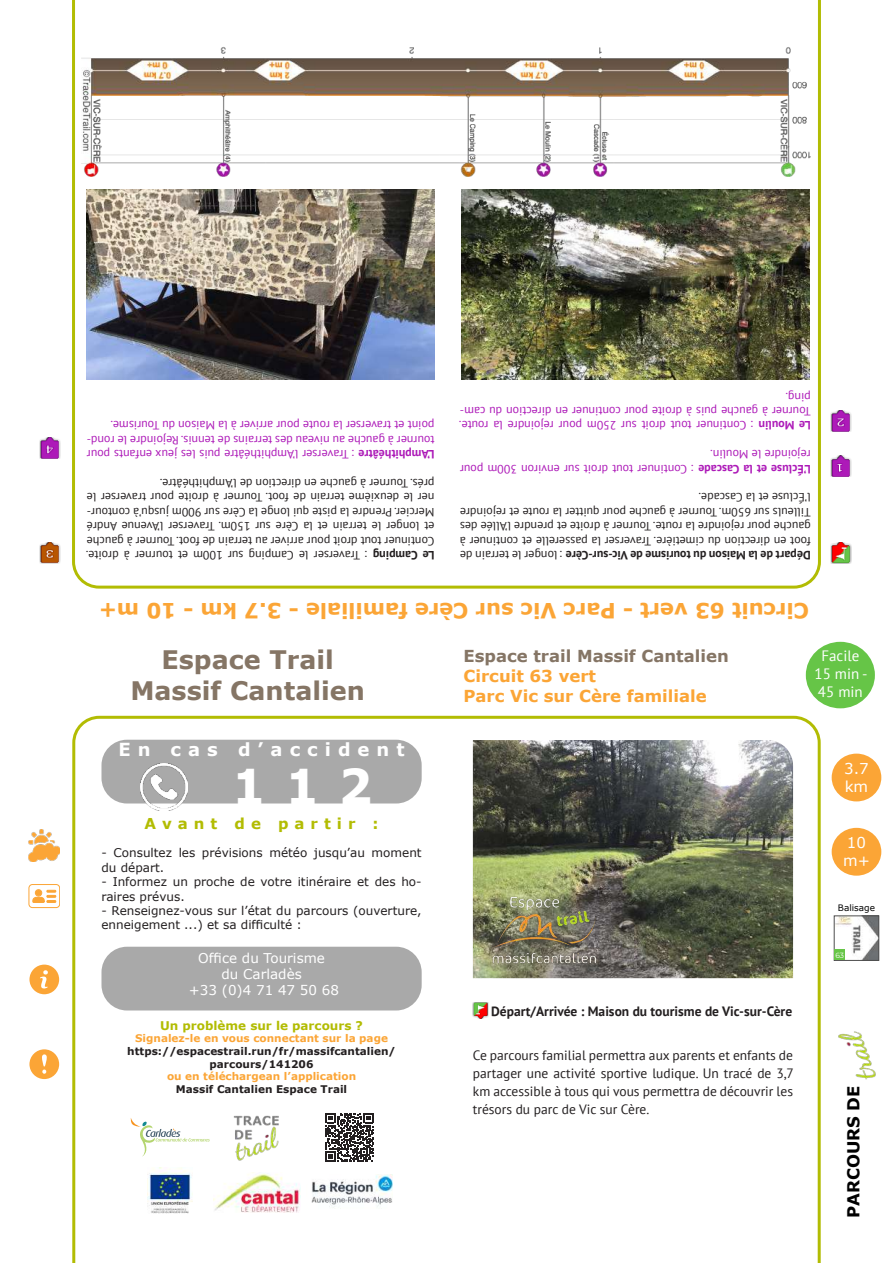
<style>
.page{position:relative;width:893px;height:1263px;background:#fff}
.page>*{position:absolute;margin:0;border:0;box-sizing:border-box;transform-origin:0 0}
.t1{font:700 48px "Verdana";color:#fff}
.t2{font:700 25.5px/30.6px "Verdana";color:#857565;text-align:center}
.t3{font:700 21px "Verdana";color:#fba536}
.t4{font:700 18px "Verdana";letter-spacing:.39em;color:#fff}
.t5{font:700 16.5px/19.8px "Verdana";color:#fba536}
.t6{font:700 16.5px "Verdana";color:#857565}
.t7{font:700 16.5px "Verdana";color:#000}
.t8{font:15px/18px "PT Sans";color:#fff;text-align:center}
.t9{font:700 15px "Verdana";letter-spacing:.4em;color:#b2bc03}
.t10{font:15px/18px "Verdana";color:#fff}
.t11{font:13.5px/18px "PT Sans";color:#231f20;text-align:justify}
.t12{font:700 13.5px "PT Sans";color:#231f20}
.t13{font:13.5px/16.2px "Verdana";color:#fff;text-align:center}
.t14{font:12px/14.4px "PT Sans";color:#231f20;text-align:justify}
.t15{font:12px/14.4px "PT Sans";color:#ad1ab8;text-align:justify}
.t16{font:12px/14.4px "Verdana";color:#231f20}
.t17{font:700 12px "Verdana";color:#b2bc03}
.t18{font:700 10.5px/12.6px "Verdana";color:#231f20;text-align:center}
.t19{font:700 10.5px "Verdana";color:#fba536}
.t20{font:8.85px "Verdana";color:#000}
.t21{font:7.5px "Montserrat";color:#fff}
.s1{font-weight:700}
</style>
<div class="page">
<svg style="left:72px;top:716px;width:749px;height:547px"></svg>
<img style="left:72px;top:0;width:749px;height:589px">
<div style="left:479px;top:883px;width:131px;height:93px;background:#fff;opacity:.75"></div>
<img style="left:480px;top:892px;width:132px;height:79px">
<img style="left:473px;top:1003px;width:15px;height:15px">
<div style="left:806px;top:642px;width:69px;height:66px;background:#66c547;border-radius:50%"></div>
<div style="left:832px;top:754px;width:49px;height:47px;background:#fba536;border-radius:50%"></div>
<div style="left:832px;top:828px;width:49px;height:48px;background:#fba536;border-radius:50%"></div>
<img style="left:831px;top:542px;width:21px;height:21px">
<img style="left:831px;top:456px;width:21px;height:21px">
<img style="left:831px;top:411px;width:21px;height:20px">
<img style="left:836px;top:917px;width:41px;height:42px">
<div style="left:834px;top:915px;width:45px;height:46px;border:1px solid #4e4e4e"></div>
<div style="left:834px;top:949px;width:11px;height:11px;background:#66c547"></div>
<img style="left:838px;top:1031px;width:38px;height:49px">
<div style="left:101px;top:740px;width:321px;height:63px;background:#a9a9a9;border-radius:26px"></div>
<div style="left:101px;top:947px;width:321px;height:63px;background:#a9a9a9;border-radius:26px"></div>
<img style="left:233px;top:1113px;width:48px;height:48px">
<svg style="left:29px;top:1049px;width:30px;height:30px"></svg>
<svg style="left:29px;top:884px;width:31px;height:24px"></svg>
<svg style="left:29px;top:964px;width:30px;height:30px"></svg>
<img style="left:29px;top:829px;width:31px;height:32px">
<img style="left:141px;top:764px;width:47px;height:46px">
<img style="left:39px;top:542px;width:21px;height:21px">
<img style="left:39px;top:437px;width:21px;height:21px">
<svg style="left:325px;top:1113px;width:49px;height:48px"></svg>
<img style="left:213px;top:1172px;width:88px;height:41px">
<img style="left:148px;top:1167px;width:45px;height:50px">
<svg style="left:130px;top:1118px;width:80px;height:39px"></svg>
<img style="left:306px;top:1174px;width:87px;height:37px">
<p class="t15" style="left:434px;top:462px;width:349px;rotate:-180deg"><span class="s1">L’Amphithéâtre</span> : Traverser l’Amphithéâtre puis les jeux enfants pour tourner à gauche au niveau des terrains de tennis. Rejoindre le rond&shy;point et traverser la route pour arriver à la Maison du Tourisme.</p>
<p class="t14" style="left:434px;top:563px;width:350px;rotate:-180deg"><span class="s1">Le Camping</span> : Traverser le Camping sur 100m et tourner à droite.<br>Continuer tout droit pour arriver au terrain de foot. Tourner à gauche et longer le terrain et la Cère sur 150m. Traverser l’Avenue André Mercier. Prendre la piste qui longe la Cère sur 900m jusqu’à contour&shy;ner le deuxième terrain de foot. Tourner à droite pour traverser le prés. Tourner à gauche en direction de l’Amphithéâtre.</p>
<p class="t15" style="left:811px;top:433px;width:353px;rotate:-180deg"><span class="s1">Le Moulin</span> : Continuer tout droit sur 250m pour rejoindre la route.<br>Tourner à gauche puis à droite pour continuer en direction du cam&shy;ping.</p>
<p class="t15" style="left:811px;top:476px;width:352px;rotate:-180deg"><span class="s1">L’Écluse et la Cascade</span> : Continuer tout droit sur environ 300m pour rejoindre le Moulin.</p>
<p class="t14" style="left:811px;top:563px;width:352px;rotate:-180deg"><span class="s1">Départ de la Maison du tourisme de Vic-sur-Cère</span> : longer le terrain de foot en direction du cimetière. Traverser la passerelle et continuer à gauche pour rejoindre la route. Tourner à droite et prendre l’Allée des Tilleuls sur 650m. Tourner à gauche pour quitter la route et rejoindre l’Écluse et la Cascade.</p>
<h3 class="t3" style="left:809px;top:624px;width:712px;rotate:-180deg">Circuit 63 vert - Parc Vic sur Cère familiale - 3.7 km - 10 m+</h3>
<h2 class="t2" style="left:130px;top:645px;width:236px">Espace Trail<br>Massif Cantalien</h2>
<h3 class="t4" style="left:118px;top:738px;width:288px">En cas d’accident</h3>
<h1 class="t1" style="left:232px;top:755px;width:142px">112</h1>
<p class="t9" style="left:144px;top:813px;width:236px">Avant de partir :</p>
<p class="t16" style="left:101px;top:846px;width:322px">- Consultez les prévisions météo jusqu’au moment du départ.</p>
<p class="t16" style="left:101px;top:875px;width:322px">- Informez un proche de votre itinéraire et des ho&shy;raires prévus.</p>
<p class="t16" style="left:101px;top:904px;width:322px">- Renseignez-vous sur l’état du parcours (ouverture, enneigement ...) et sa difficulté :</p>
<p class="t13" style="left:189px;top:950px;width:152px">Office du Tourisme<br>du Carladès<br>+33 (0)4 71 47 50 68</p>
<p class="t17" style="left:160px;top:1017px;width:204px">Un problème sur le parcours ?</p>
<p class="t19" style="left:135px;top:1032px;width:254px">Signalez-le en vous connectant sur la page</p>
<p class="t18" style="left:127px;top:1045px;width:270px">https://espacestrail.run/fr/massifcantalien/ parcours/141206</p>
<p class="t19" style="left:167px;top:1069px;width:191px">ou en téléchargean l’application</p>
<p class="t18" style="left:176px;top:1083px;width:173px">Massif Cantalien Espace Trail</p>
<h3 class="t6" style="left:463px;top:645px;width:267px">Espace trail Massif Cantalien</h3>
<h3 class="t5" style="left:463px;top:666px;width:245px">Circuit 63 vert<br>Parc Vic sur Cère familiale</h3>
<p class="t8" style="left:814px;top:647px;width:54px">Facile<br>15 min -<br>45 min</p>
<p class="t12" style="left:491px;top:1002px;width:303px">Départ/Arrivée : Maison du tourisme de Vic-sur-Cère</p>
<p class="t11" style="left:473px;top:1046px;width:322px">Ce parcours familial permettra aux parents et enfants de partager une activité sportive ludique. Un tracé de 3,7 km accessible à tous qui vous permettra de découvrir les trésors du parc de Vic sur Cère.</p>
<p class="t10" style="left:844px;top:759px;width:26px">3.7 km</p>
<p class="t10" style="left:843px;top:833px;width:28px">10 m+</p>
<p class="t20" style="left:838px;top:902px;width:39px">Balisage</p>
<p class="t21" style="left:835px;top:950px;width:10px">63</p>
<h3 class="t7" style="left:843px;top:1218px;width:134px;rotate:-90deg">PARCOURS DE</h3>
</div>
